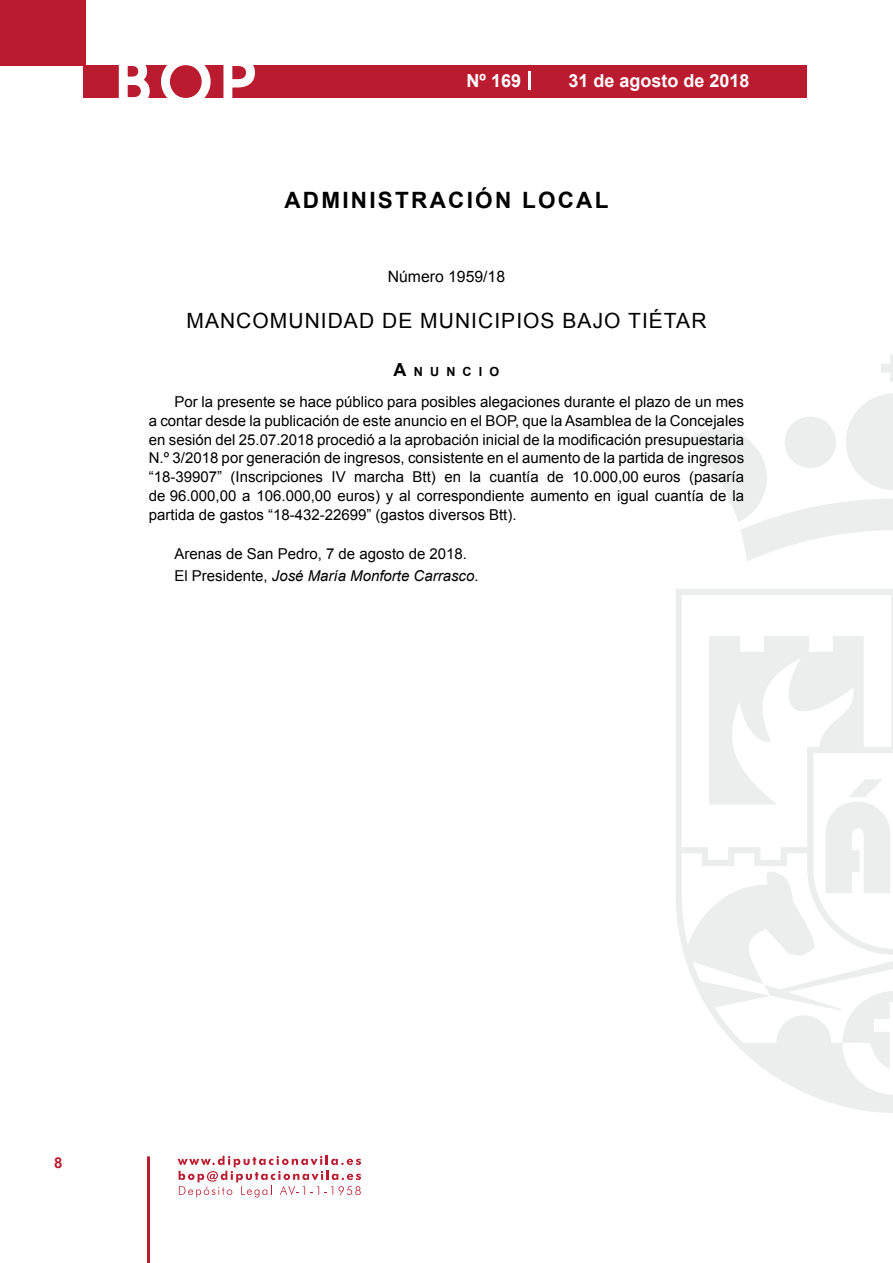
<style>
.page{position:relative;width:893px;height:1263px;background:#fff}
.page>*{position:absolute;margin:0;border:0;box-sizing:border-box;transform-origin:0 0}
.t1{font:500 61.5px "Avant Garde";color:#fff}
.t2{font:700 22.5px "Arial";letter-spacing:.1em;color:#000}
.t3{font:21px "Arial";letter-spacing:.05em;color:#000}
.t4{font:700 18px "Arial";color:#fff}
.t5{font:15.75px "Arial";color:#000}
.t6{font:15px/18.8px "Arial";color:#000;text-align:justify}
.t7{font:700 15px "Arial";color:#ba1b2f}
.t8{font:700 12.6px "Arial";letter-spacing:.57em;color:#000}
.s1{font-size:18px}
.s2{font-style:italic}
</style>
<div class="page">
<svg style="left:178px;top:1156px;width:183px;height:41px"></svg>
<hr style="left:147px;top:1156px;width:3px;height:107px;background:#ba1b2f">
<div style="left:0;top:0;width:85px;height:66px;background:#ba1b2f"></div>
<div style="left:84px;top:65px;width:723px;height:33px;background:#ba1b2f"></div>
<svg style="left:118px;top:65px;width:32px;height:33px"></svg>
<svg style="left:161px;top:65px;width:50px;height:33px"></svg>
<svg style="left:223px;top:65px;width:32px;height:33px"></svg>
<svg style="left:529px;top:71px;width:2px;height:19px"></svg>
<svg style="left:881px;top:355px;width:12px;height:27px"></svg>
<svg style="left:690px;top:393px;width:203px;height:168px"></svg>
<svg style="left:676px;top:589px;width:217px;height:524px"></svg>
<svg style="left:764px;top:984px;width:129px;height:86px"></svg>
<svg style="left:825px;top:779px;width:66px;height:114px"></svg>
<h1 class="t1" style="left:115px;top:44px;width:141px">BOP</h1>
<p class="t4" style="left:467px;top:69px;width:56px">Nº 169</p>
<p class="t4" style="left:568px;top:69px;width:183px">31 de agosto de 2018</p>
<h2 class="t2" style="left:284px;top:185px;width:325px">ADMINISTRACIÓN LOCAL</h2>
<p class="t5" style="left:388px;top:266px;width:119px">Número 1959/18</p>
<h3 class="t3" style="left:186px;top:307px;width:521px">MANCOMUNIDAD DE MUNICIPIOS BAJO TIÉTAR</h3>
<p class="t8" style="left:394px;top:363px;width:107px"><span class="s1">A</span>NUNCIO</p>
<p class="t6" style="left:149px;top:392px;width:597px;text-indent:26px">Por la presente se hace público para posibles alegaciones durante el plazo de un mes a contar desde la publicación de este anuncio en el BOP, que la Asamblea de la Concejales en sesión del 25.07.2018 procedió a la aprobación inicial de la modificación presupuestaria N.º 3/2018 por generación de ingresos, consistente en el aumento de la partida de ingresos “18-39907” (Inscripciones IV marcha Btt) en la cuantía de 10.000,00 euros (pasaría de 96.000,00 a 106.000,00 euros) y al correspondiente aumento en igual cuantía de la partida de gastos “18-432-22699” (gastos diversos Btt).</p>
<p class="t6" style="left:174px;top:543px;width:306px;line-height:22.2px">Arenas de San Pedro, 7 de agosto de 2018.<br>El Presidente, <span class="s2">José María Monforte Carrasco</span>.</p>
<p class="t7" style="left:54px;top:1153px;width:10px">8</p>
</div>
